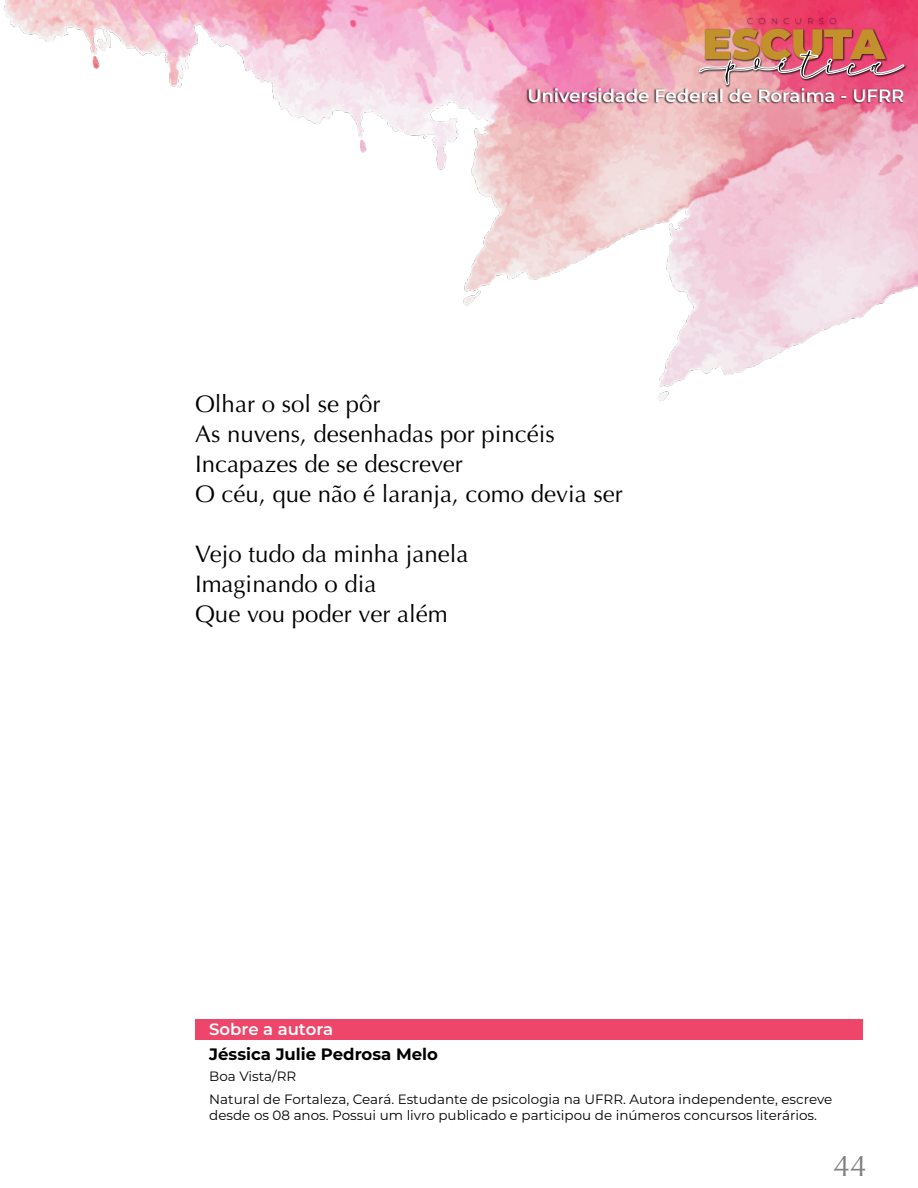
<style>
.page{position:relative;width:918px;height:1188px;background:#fff}
.page>*{position:absolute;margin:0;border:0;box-sizing:border-box;transform-origin:0 0}
.t1{font:30px "Optima";color:#808080}
.t2{font:24px/30px "Optima";color:#000}
.t3{font:600 18px "Montserrat";color:#fff}
.t4{font:700 16.5px "Montserrat";color:#000}
.t5{font:600 16.5px "Montserrat";color:#fff}
.t6{font:13.5px/22.6px "Montserrat";color:#000}
</style>
<div class="page">
<img style="left:3px;top:0;width:915px;height:401px">
<div style="left:195px;top:1019px;width:668px;height:21px;background:#ee456a"></div>
<div style="left:526px;top:87px;width:378px;height:17px;background:#000;opacity:.75"></div>
<div style="left:698px;top:17px;width:209px;height:71px;background:#000;opacity:.75"></div>
<img style="left:699px;top:18px;width:205px;height:67px">
<h3 class="t3" style="left:527px;top:83px;width:378px">Universidade Federal de Roraima - UFRR</h3>
<h2 class="t2" style="left:195px;top:389px;width:429px">Olhar o sol se pôr<br>As nuvens, desenhadas por pincéis<br>Incapazes de se descrever<br>O céu, que não é laranja, como devia ser</h2>
<h2 class="t2" style="left:195px;top:539px;width:275px">Vejo tudo da minha janela<br>Imaginando o dia<br>Que vou poder ver além</h2>
<p class="t5" style="left:209px;top:1018px;width:125px">Sobre a autora</p>
<p class="t4" style="left:209px;top:1043px;width:230px">Jéssica Julie Pedrosa Melo</p>
<p class="t6" style="left:209px;top:1064px;width:625px">Boa Vista/RR<br>Natural de Fortaleza, Ceará. Estudante de psicologia na UFRR. Autora independente, escreve</p>
<p class="t6" style="left:209px;top:1103px;width:609px">desde os 08 anos. Possui um livro publicado e participou de inúmeros concursos literários.</p>
<h1 class="t1" style="left:834px;top:1149px;width:35px">44</h1>
</div>
